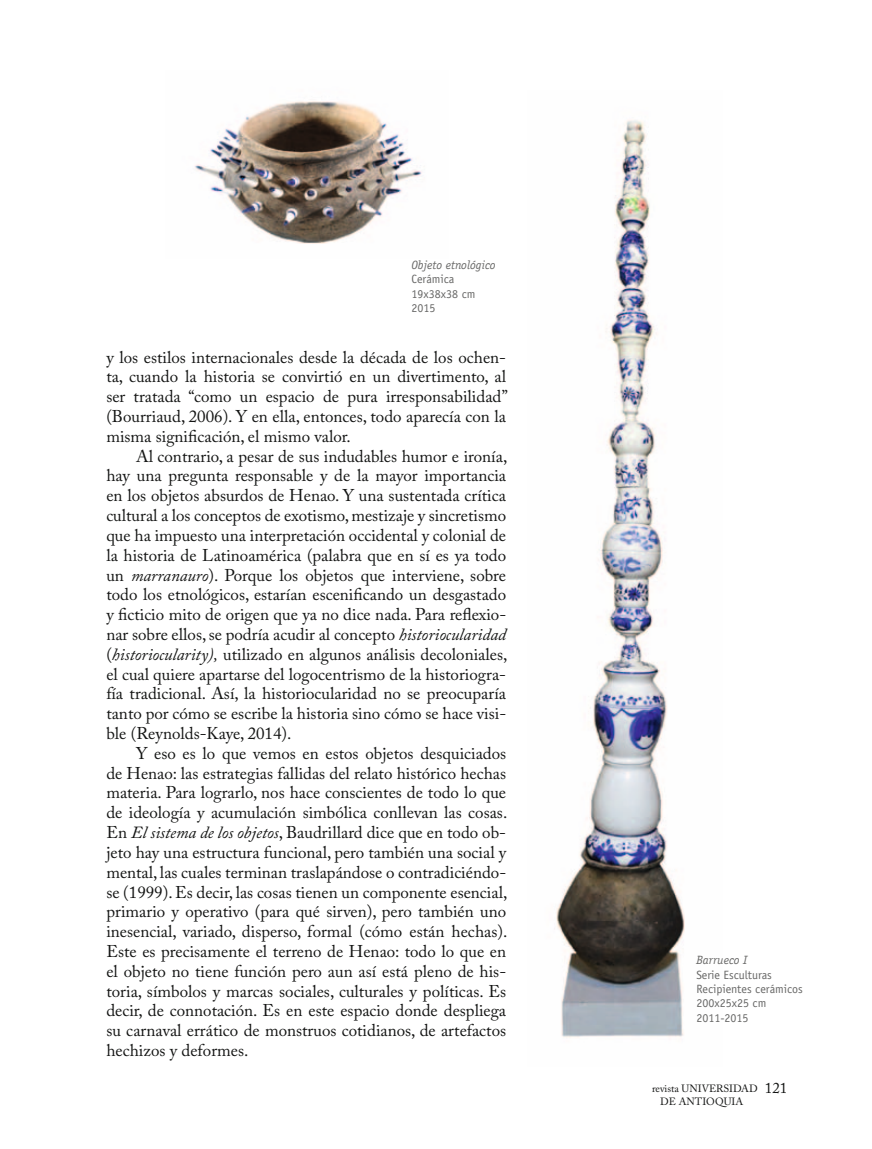
<style>
.page{position:relative;width:872px;height:1149px;background:#fff}
.page>*{position:absolute;margin:0;border:0;box-sizing:border-box;transform-origin:0 0}
.t1{font:16.95px/19.8px "Adobe Caslon Pro";color:#131413;text-align:justify}
.t2{font:15px "Adobe Caslon Pro";color:#131413}
.t3{font:12px/14.4px "Officina Sans";color:#686867}
.t4{font:italic 12px "Officina Serif";color:#686867}
.t5{font:10.5px/12.6px "Adobe Caslon Pro";color:#131413;text-align:center}
.s1{font-style:italic}
</style>
<div class="page">
<img style="left:554px;top:120px;width:131px;height:918px">
<img style="left:194px;top:101px;width:228px;height:143px">
<p class="t4" style="left:411px;top:258px;width:85px">Objeto etnológico</p>
<p class="t3" style="left:411px;top:272px;width:65px">Cerámica<br>19x38x38 cm<br>2015</p>
<p class="t1" style="left:106px;top:346px;width:403px">y los estilos internacionales desde la década de los ochen&shy;ta, cuando la historia se convirtió en un divertimento, al ser tratada “como un espacio de pura irresponsabilidad” (Bourriaud, 2006). Y en ella, entonces, todo aparecía con la misma significación, el mismo valor.</p>
<p class="t1" style="left:106px;top:445px;width:402px;text-indent:30px">Al contrario, a pesar de sus indudables humor e ironía, hay una pregunta responsable y de la mayor importancia en los objetos absurdos de Henao. Y una sustentada crítica cultural a los conceptos de exotismo, mestizaje y sincretismo que ha impuesto una interpretación occidental y colonial de la historia de Latinoamérica (palabra que en sí es ya todo un <span class="s1">marranauro</span>). Porque los objetos que interviene, sobre todo los etnológicos, estarían escenificando un desgastado y ficticio mito de origen que ya no dice nada. Para reflexio&shy;nar sobre ellos, se podría acudir al concepto <span class="s1">historiocularidad </span>(<span class="s1">historiocularity),</span> utilizado en algunos análisis decoloniales, el cual quiere apartarse del logocentrismo de la historiogra&shy;fía tradicional. Así, la historiocularidad no se preocuparía tanto por cómo se escribe la historia sino cómo se hace visi&shy;ble (Reynolds-Kaye, 2014).</p>
<p class="t1" style="left:106px;top:742px;width:402px;text-indent:30px">Y eso es lo que vemos en estos objetos desquiciados de Henao: las estrategias fallidas del relato histórico hechas materia. Para lograrlo, nos hace conscientes de todo lo que de ideología y acumulación simbólica conllevan las cosas.<br>En <span class="s1">El sistema de los objetos</span>, Baudrillard dice que en todo ob&shy;jeto hay una estructura funcional, pero también una social y mental, las cuales terminan traslapándose o contradiciéndo&shy;se (1999). Es decir, las cosas tienen un componente esencial, primario y operativo (para qué sirven), pero también uno inesencial, variado, disperso, formal (cómo están hechas).<br>Este es precisamente el terreno de Henao: todo lo que en el objeto no tiene función pero aun así está pleno de his&shy;toria, símbolos y marcas sociales, culturales y políticas. Es decir, de connotación. Es en este espacio donde despliega su carnaval errático de monstruos cotidianos, de artefactos hechizos y deformes.</p>
<p class="t4" style="left:696px;top:953px;width:52px">Barrueco I</p>
<p class="t3" style="left:696px;top:967px;width:108px">Serie Esculturas<br>Recipientes cerámicos<br>200x25x25 cm<br>2011-2015</p>
<p class="t5" style="left:652px;top:1082px;width:107px">revista UNIVERSIDAD<br>DE ANTIOQUIA</p>
<p class="t2" style="left:765px;top:1078px;width:24px">121</p>
</div>
